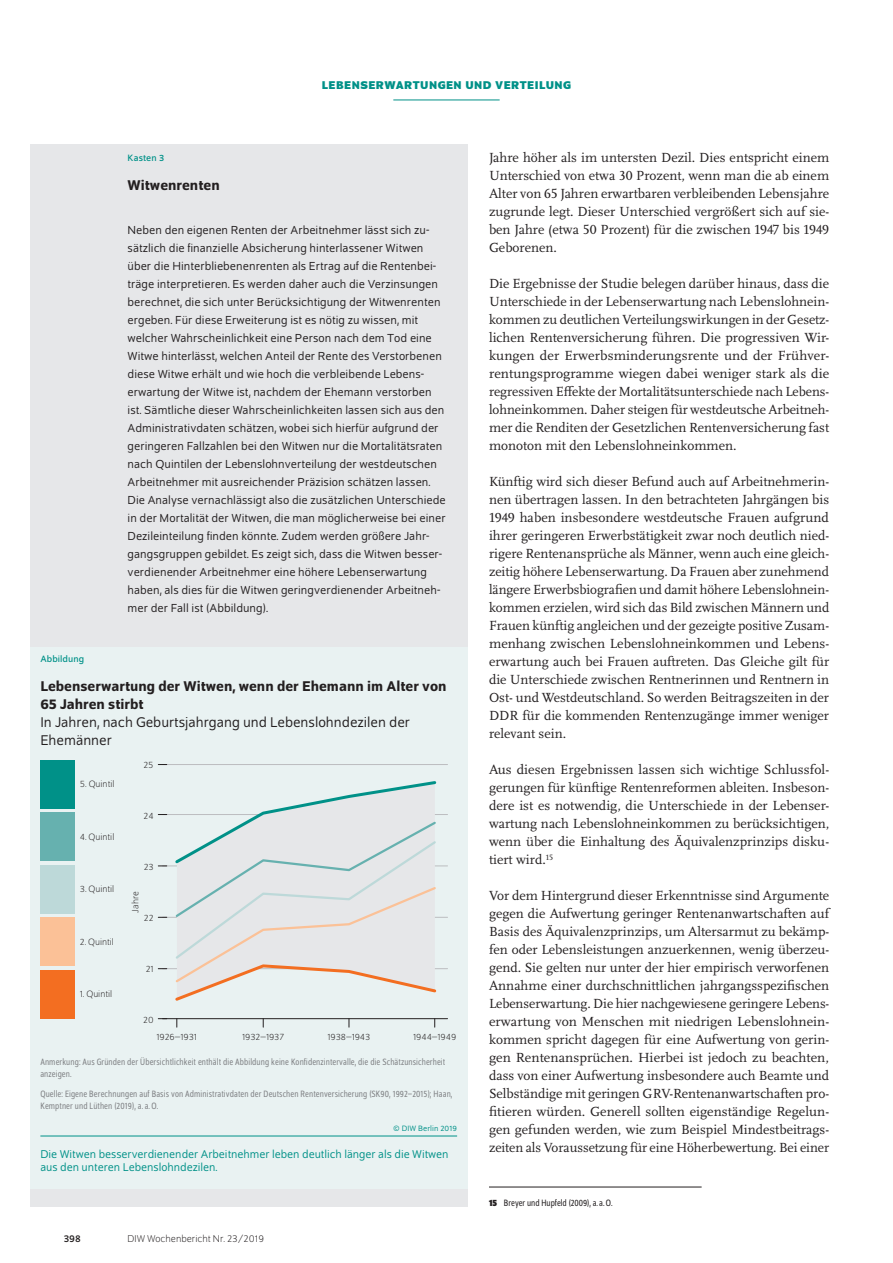
<style>
.page{position:relative;width:893px;height:1263px;background:#fff}
.page>*{position:absolute;margin:0;border:0;box-sizing:border-box;transform-origin:0 0}
.t1{font:500 15px/18px "Schumpeter";color:#231f20}
.t2{font:15px/18px "Schumpeter Blond";color:#231f20}
.t3{font:13.8px/18px "Scala Pro";color:#231f20;text-align:justify}
.t4{font:12.3px/18px "Schumpeter Blond";letter-spacing:.005em;color:#231f20}
.t5{font:12px/13.5px "Schumpeter Blond";color:#009188}
.t6{font:700 12px "Schumpeter";color:#009188}
.t7{font:300 10.5px "Schumpeter";color:#231f20}
.t8{font:10.5px "Schumpeter";color:#231f20}
.t9{font:semi-condensed 9.75px/12px "Schumpeter Blond";letter-spacing:.01em;color:#808285}
.t10{font:300 9.75px "Schumpeter";color:#231f20}
.t11{font:semi-condensed 9.75px "Schumpeter Blond";color:#231f20}
.t12{font:9.75px "Schumpeter";letter-spacing:.01em;color:#009188}
.t13{font:8.25px "Schumpeter Blond";letter-spacing:.01em;color:#009188}
.s1{font-family:"Schumpeter";font-weight:700}
</style>
<div class="page">
<hr style="left:393px;top:100px;width:107px;height:1px;background:#009188">
<hr style="left:489px;top:1186px;width:213px;height:1px;background:#231f20">
<div style="left:30px;top:144px;width:438px;height:1062px;background:#e6e7e9"></div>
<div style="left:30px;top:647px;width:438px;height:541px;background:#e9f2f2"></div>
<hr style="left:163px;top:764px;width:285px;height:1px;background:#bcbdc0">
<hr style="left:163px;top:814px;width:285px;height:1px;background:#bcbdc0">
<hr style="left:163px;top:866px;width:285px;height:1px;background:#bcbdc0">
<hr style="left:163px;top:917px;width:285px;height:1px;background:#bcbdc0">
<hr style="left:163px;top:968px;width:285px;height:1px;background:#bcbdc0">
<hr style="left:163px;top:1018px;width:285px;height:1px;background:#231f20">
<div style="left:41px;top:970px;width:34px;height:49px;background:#f36e21"></div>
<svg style="left:173px;top:781px;width:265px;height:220px"></svg>
<div style="left:41px;top:760px;width:34px;height:49px;background:#009188"></div>
<div style="left:41px;top:813px;width:34px;height:48px;background:#66b1af"></div>
<div style="left:41px;top:865px;width:34px;height:48px;background:#bdd9d9"></div>
<div style="left:41px;top:918px;width:34px;height:48px;background:#fbc197"></div>
<hr style="left:40px;top:1135px;width:417px;height:1px;background:#009188">
<p class="t6" style="left:322px;top:79px;width:16px">LEBENSERWARTUNGEN</p>
<p class="t6" style="left:465px;top:79px;width:10px">UND</p>
<p class="t6" style="left:495px;top:79px;width:18px">VERTEILUNG</p>
<p class="t12" style="left:128px;top:154px;width:38px">Kasten 3</p>
<p class="t1" style="left:128px;top:176px;width:94px">Witwenrenten</p>
<p class="t4" style="left:128px;top:221px;width:320px">Neben den eigenen Renten der Arbeitnehmer lässt sich zu&shy;sätzlich die finanzielle Absicherung hinterlassener Witwen über die Hinterbliebenenrenten als Ertrag auf die Rentenbei&shy;träge interpretieren. Es werden daher auch die Verzinsungen berechnet, die sich unter Berücksichtigung der Witwenrenten ergeben. Für diese Erweiterung ist es nötig zu wissen, mit welcher Wahrscheinlichkeit eine Person nach dem Tod eine Witwe hinterlässt, welchen Anteil der Rente des Verstorbenen diese Witwe erhält und wie hoch die verbleibende Lebens&shy;erwartung der Witwe ist, nachdem der Ehemann verstorben ist. Sämtliche dieser Wahrscheinlichkeiten lassen sich aus den Administrativdaten schätzen, wobei sich hierfür aufgrund der geringeren Fallzahlen bei den Witwen nur die Mortalitätsraten nach Quintilen der Lebenslohnverteilung der westdeutschen Arbeitnehmer mit ausreichender Präzision schätzen lassen.<br>Die Analyse vernachlässigt also die zusätzlichen Unterschiede in der Mortalität der Witwen, die man möglicherweise bei einer Dezileinteilung finden könnte. Zudem werden größere Jahr&shy;gangsgruppen gebildet. Es zeigt sich, dass die Witwen besser&shy;verdienender Arbeitnehmer eine höhere Lebenserwartung haben, als dies für die Witwen geringverdienender Arbeitneh&shy;mer der Fall ist (Abbildung).</p>
<p class="t12" style="left:40px;top:654px;width:45px">Abbildung</p>
<p class="t1" style="left:40px;top:677px;width:408px">Lebenserwartung der Witwen, wenn der Ehemann im Alter von<br>65 Jahren stirbt</p>
<p class="t2" style="left:40px;top:713px;width:371px">In Jahren, nach Geburtsjahrgang und Lebenslohndezilen der<br>Ehemänner</p>
<p class="t10" style="left:80px;top:780px;width:36px">5. Quintil</p>
<p class="t10" style="left:80px;top:832px;width:36px">4. Quintil</p>
<p class="t10" style="left:80px;top:884px;width:36px">3. Quintil</p>
<p class="t10" style="left:80px;top:937px;width:36px">2. Quintil</p>
<p class="t10" style="left:80px;top:989px;width:34px">1. Quintil</p>
<p class="t10" style="left:143px;top:760px;width:12px">25</p>
<p class="t10" style="left:144px;top:811px;width:12px">24</p>
<p class="t10" style="left:144px;top:862px;width:11px">23</p>
<p class="t10" style="left:131px;top:913px;width:23px;rotate:-90deg">Jahre</p>
<p class="t10" style="left:144px;top:913px;width:11px">22</p>
<p class="t10" style="left:146px;top:964px;width:9px">21</p>
<p class="t10" style="left:143px;top:1015px;width:12px">20</p>
<p class="t10" style="left:156px;top:1032px;width:42px">1926–1931</p>
<p class="t10" style="left:242px;top:1032px;width:44px">1932–1937</p>
<p class="t10" style="left:328px;top:1032px;width:44px">1938–1943</p>
<p class="t10" style="left:413px;top:1032px;width:44px">1944–1949</p>
<p class="t9" style="left:40px;top:1056px;width:406px">Anmerkung: Aus Gründen der Übersichtlichkeit enthält die Abbildung keine Konfidenzintervalle, die die Schätzunsicherheit anzeigen.</p>
<p class="t9" style="left:40px;top:1088px;width:413px">Quelle: Eigene Berechnungen auf Basis von Administrativdaten der Deutschen Rentenversicherung (SK90, 1992–2015); Haan,<br>Kemptner und Lüthen (2019), a.a. O.</p>
<p class="t13" style="left:393px;top:1125px;width:66px">© DIW Berlin 2019</p>
<p class="t5" style="left:40px;top:1147px;width:410px">Die Witwen besserverdienender Arbeitnehmer leben deutlich länger als die Witwen aus den unteren Lebenslohndezilen.</p>
<p class="t8" style="left:64px;top:1233px;width:18px">398</p>
<p class="t7" style="left:128px;top:1234px;width:138px">DIW Wochenbericht Nr. 23/2019</p>
<p class="t3" style="left:489px;top:148px;width:342px">Jahre höher als im untersten Dezil. Dies entspricht einem Unterschied von etwa 30 Prozent, wenn man die ab einem Alter von 65 Jahren erwartbaren verbleibenden Lebensjahre zugrunde legt. Dieser Unterschied vergrößert sich auf sie&shy;ben Jahre (etwa 50 Prozent) für die zwischen 1947 bis 1949<br>Geborenen.</p>
<p class="t3" style="left:489px;top:274px;width:342px">Die Ergebnisse der Studie belegen darüber hinaus, dass die Unterschiede in der Lebenserwartung nach Lebenslohnein&shy;kommen zu deutlichen Verteilungswirkungen in der Gesetz&shy;lichen Rentenversicherung führen. Die progressiven Wir&shy;kungen der Erwerbsminderungsrente und der Frühver&shy;rentungsprogramme wiegen dabei weniger stark als die regressiven Effekte der Mortalitätsunterschiede nach Lebens&shy;lohneinkommen. Daher steigen für westdeutsche Arbeitneh&shy;mer die Renditen der Gesetzlichen Rentenversicherung fast monoton mit den Lebenslohneinkommen.</p>
<p class="t3" style="left:489px;top:472px;width:342px">Künftig wird sich dieser Befund auch auf Arbeitnehmerin&shy;nen übertragen lassen. In den betrachteten Jahrgängen bis 1949 haben insbesondere westdeutsche Frauen aufgrund ihrer geringeren Erwerbstätigkeit zwar noch deutlich nied&shy;rigere Rentenansprüche als Männer, wenn auch eine gleich&shy;zeitig höhere Lebenserwartung. Da Frauen aber zunehmend längere Erwerbsbiografien und damit höhere Lebenslohnein&shy;kommen erzielen, wird sich das Bild zwischen Männern und Frauen künftig angleichen und der gezeigte positive Zusam&shy;menhang zwischen Lebenslohneinkommen und Lebens&shy;erwartung auch bei Frauen auftreten. Das Gleiche gilt für die Unterschiede zwischen Rentnerinnen und Rentnern in Ost- und Westdeutschland. So werden Beitragszeiten in der DDR für die kommenden Rentenzugänge immer weniger relevant sein.</p>
<p class="t3" style="left:489px;top:760px;width:342px">Aus diesen Ergebnissen lassen sich wichtige Schlussfol&shy;gerungen für künftige Rentenreformen ableiten. Insbeson&shy;dere ist es notwendig, die Unterschiede in der Lebenser&shy;wartung nach Lebenslohneinkommen zu berücksichtigen, wenn über die Einhaltung des Äquivalenzprinzips disku&shy;tiert wird.<sup>15</sup></p>
<p class="t3" style="left:489px;top:886px;width:342px">Vor dem Hintergrund dieser Erkenntnisse sind Argumente gegen die Aufwertung geringer Rentenanwartschaften auf Basis des Äquivalenzprinzips, um Altersarmut zu bekämp&shy;fen oder Lebensleistungen anzuerkennen, wenig überzeu&shy;gend. Sie gelten nur unter der hier empirisch verworfenen Annahme einer durchschnittlichen jahrgangsspezifischen Lebenserwartung. Die hier nachgewiesene geringere Lebens&shy;erwartung von Menschen mit niedrigen Lebenslohnein&shy;kommen spricht dagegen für eine Aufwertung von gerin&shy;gen Rentenansprüchen. Hierbei ist jedoch zu beachten, dass von einer Aufwertung insbesondere auch Beamte und Selbständige mit geringen GRV-Rentenanwartschaften pro&shy;fitieren würden. Generell sollten eigenständige Regelun&shy;gen gefunden werden, wie zum Beispiel Mindestbeitrags&shy;zeiten als Voraussetzung für eine Höherbewertung. Bei einer</p>
<p class="t11" style="left:489px;top:1198px;width:125px"><span class="s1">15</span> Breyer und Hupfeld (2009), a.a.O.</p>
</div>
